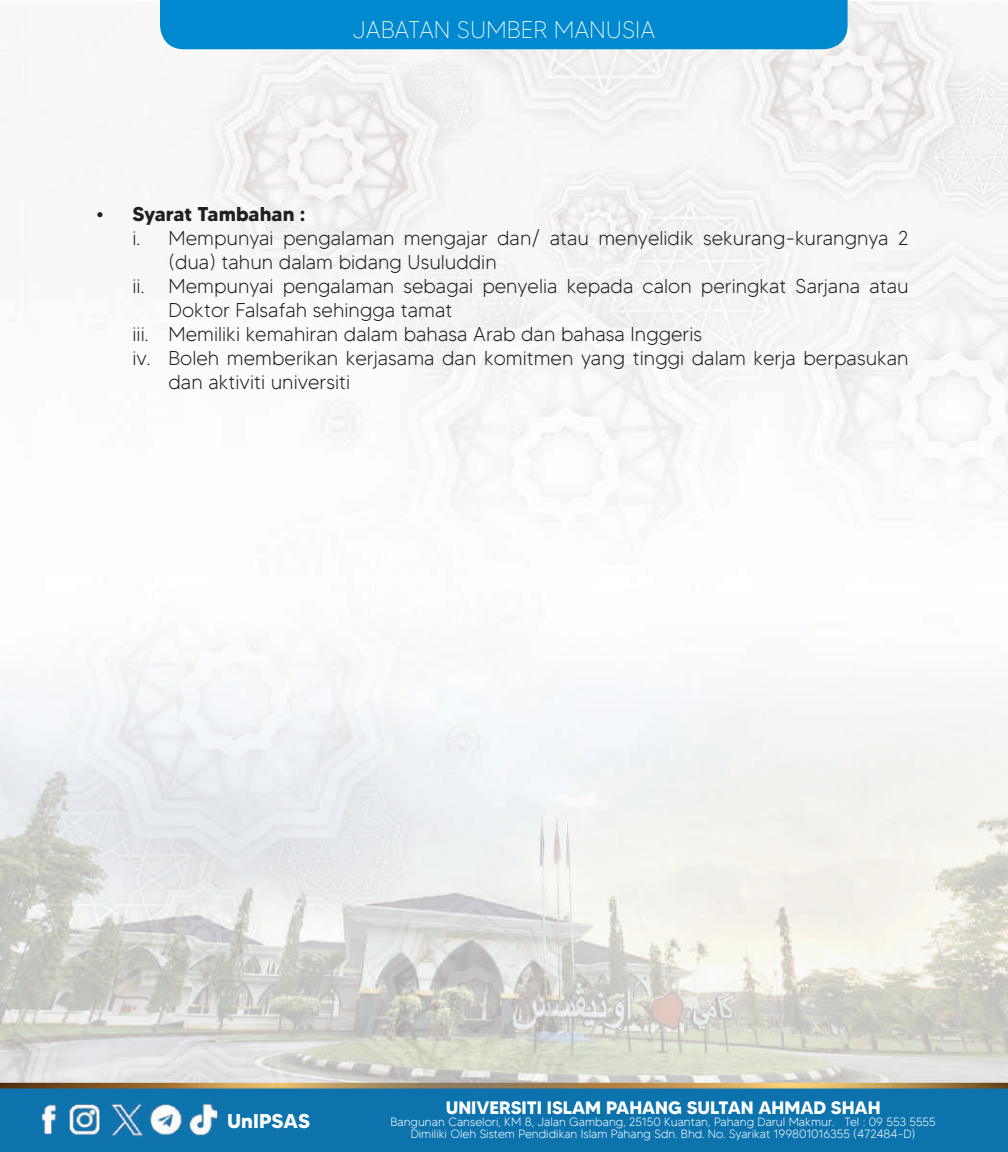
<style>
.page{position:relative;width:1008px;height:1152px;background:#fff}
.page>*{position:absolute;margin:0;border:0;box-sizing:border-box;transform-origin:0 0}
.t1{font:100 24px "MADETOMMY";color:#fff}
.t2{font:300 20px "MADETOMMY";color:#231f20}
.t3{font:700 20px "MADETOMMY";color:#231f20}
.t4{font:700 20px "MADETOMMY";color:#fff}
.t5{font:700 18px "MADETOMMY";color:#fff}
.t6{font:300 12px/12px "MADETOMMY";color:#fff;text-align:center}
</style>
<div class="page">
<img style="left:1px;top:1px;width:1007px;height:1151px">
<div style="left:160px;top:0;width:688px;height:49px;background:#0089cf"></div>
<p class="t1" style="left:353px;top:15px;width:304px">JABATAN SUMBER MANUSIA</p>
<p class="t3" style="left:97px;top:202px;width:210px">• Syarat Tambahan :</p>
<p class="t2" style="left:133px;top:226px;width:778px">i. Mempunyai pengalaman mengajar dan/ atau menyelidik sekurang-kurangnya 2</p>
<p class="t2" style="left:169px;top:250px;width:330px">(dua) tahun dalam bidang Usuluddin</p>
<p class="t2" style="left:133px;top:274px;width:778px">ii. Mempunyai pengalaman sebagai penyelia kepada calon peringkat Sarjana atau</p>
<p class="t2" style="left:169px;top:298px;width:286px">Doktor Falsafah sehingga tamat</p>
<p class="t2" style="left:133px;top:322px;width:571px">iii. Memiliki kemahiran dalam bahasa Arab dan bahasa Inggeris</p>
<p class="t2" style="left:133px;top:346px;width:778px">iv. Boleh memberikan kerjasama dan komitmen yang tinggi dalam kerja berpasukan</p>
<p class="t2" style="left:169px;top:370px;width:183px">dan aktiviti universiti</p>
<p class="t4" style="left:227px;top:1108px;width:84px">UnIPSAS</p>
<p class="t5" style="left:446px;top:1096px;width:436px">UNIVERSITI ISLAM PAHANG SULTAN AHMAD SHAH</p>
<p class="t6" style="left:390px;top:1116px;width:547px">Bangunan Canselori, KM 8, Jalan Gambang, 25150 Kuantan, Pahang Darul Makmur. Tel : 09 553 5555<br>Dimiliki Oleh Sistem Pendidikan Islam Pahang Sdn. Bhd. No. Syarikat 199801016355 (472484-D)</p>
</div>
